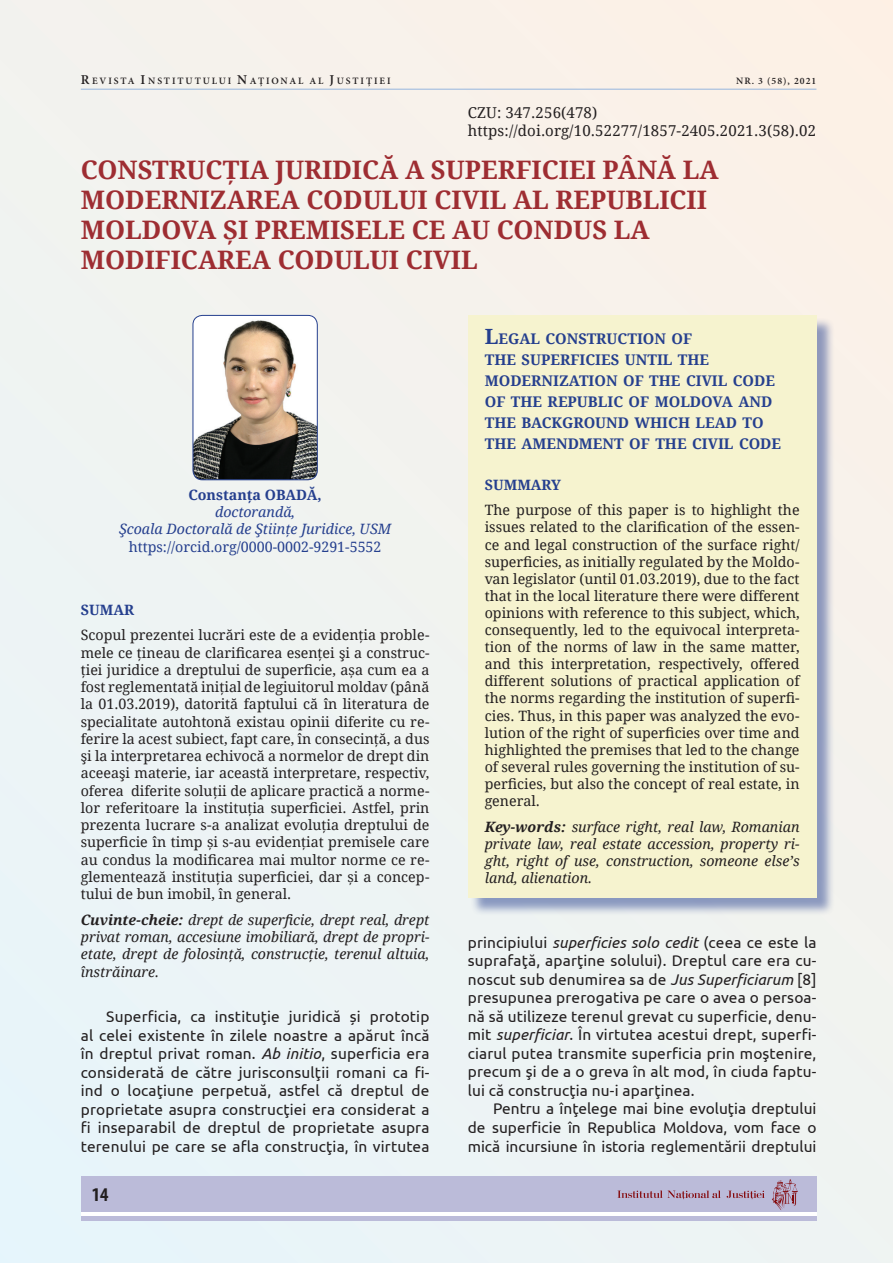
<style>
.page{position:relative;width:893px;height:1263px;background:#eff3f1}
.page>*{position:absolute;margin:0;border:0;box-sizing:border-box;transform-origin:0 0}
.Denumirea{font:700 25.5px/30px "Droid Serif";color:#9e2d32}
.t1{font:700 condensed 19.5px "Myriad Pro";color:#231f20}
.t2{font:15.45px/18.6px "Ubuntu";letter-spacing:.01em;color:#231f20;text-align:justify}
.t3{font:15px "Droid Serif";letter-spacing:.01em;color:#231f20}
.List_Paragraph{font:700 14.7px/21px "Droid Serif";color:#253f8e}
.List_Paragraph-2{font:14.25px/17.1px "Droid Serif";color:#231f20;text-align:justify}
.List_Paragraph-3{font:italic 14.25px/17.1px "Droid Serif";color:#231f20;text-align:justify}
.t4{font:italic 14.25px "Droid Serif";color:#253f8e}
.t5{font:14.25px "Droid Serif";color:#253f8e}
.List_Paragraph-4{font:700 14.25px "Droid Serif";color:#253f8e}
.t6{font:600 9.75px "Minion Pro";letter-spacing:.195em;color:#231f20}
.s1{font-size:13.5px}
.s2{font-weight:700}
.s3{font-style:italic}
.s4{font-size:21px}
</style>
<div class="page">
<hr style="left:81px;top:89px;width:735px;height:1px;background:#95b5de">
<div style="left:81px;top:1176px;width:735px;height:45px;background:#bbbbd9"></div>
<hr style="left:81px;top:1213px;width:735px;height:3px;background:#fff">
<svg style="left:617px;top:1190px;width:104px;height:9px"></svg>
<svg style="left:727px;top:1190px;width:38px;height:9px"></svg>
<svg style="left:772px;top:1179px;width:26px;height:31px"></svg>
<img style="left:193px;top:315px;width:123px;height:165px">
<div style="left:193px;top:315px;width:125px;height:165px;border:1px solid #253f8e;border-radius:9px"></div>
<div style="left:470px;top:317px;width:366px;height:599px;background:#253f8e;opacity:.5"></div>
<div style="left:468px;top:315px;width:349px;height:582px;background:#f6f3cf"></div>
<p class="t6" style="left:81px;top:74px;width:311px"><span class="s1">R</span>EVISTA <span class="s1">I</span>NSTITUTULUI <span class="s1">N</span>AŢIONAL AL <span class="s1">J</span>USTIŢIEI</p>
<p class="t6" style="left:736px;top:74px;width:82px">NR. 3 (58), 2021</p>
<p class="t3" style="left:468px;top:103px;width:131px">CZU: 347.256(478)</p>
<p class="t3" style="left:468px;top:121px;width:350px">https://doi.org/10.52277/1857-2405.2021.3(58).02</p>
<p class="Denumirea" style="left:81px;top:155px;width:639px">CONSTRUCŢIA JURIDICĂ A SUPERFICIEI PÂNĂ LA MODERNIZAREA CODULUI CIVIL AL REPUBLICII MOLDOVA ȘI PREMISELE CE AU CONDUS LA MODIFICAREA CODULUI CIVIL</p>
<p class="List_Paragraph-4" style="left:189px;top:486px;width:135px">Constanţa OBADĂ,</p>
<p class="t4" style="left:215px;top:503px;width:82px">doctorandă,</p>
<p class="t4" style="left:119px;top:520px;width:274px">Şcoala Doctorală de Ştiinţe Juridice, USM</p>
<p class="t5" style="left:129px;top:538px;width:254px">https://orcid.org/0000-0002-9291-5552</p>
<p class="List_Paragraph-4" style="left:81px;top:601px;width:55px">SUMAR</p>
<p class="List_Paragraph-2" style="left:81px;top:627px;width:350px">Scopul prezentei lucrări este de a evidenţia proble&shy;mele ce ţineau de clarificarea esenţei şi a construc&shy;ţiei juridice a dreptului de superficie, așa cum ea a fost reglementată iniţial de legiuitorul moldav (până la 01.03.2019), datorită faptului că în literatura de specialitate autohtonă existau opinii diferite cu re&shy;ferire la acest subiect, fapt care, în consecinţă, a dus şi la interpretarea echivocă a normelor de drept din aceeaşi materie, iar această interpretare, respectiv, oferea diferite soluţii de aplicare practică a norme&shy;lor referitoare la instituţia superficiei. Astfel, prin prezenta lucrare s-a analizat evoluţia dreptului de superficie în timp și s-au evidenţiat premisele care au condus la modificarea mai multor norme ce re&shy;glementează instituţia superficiei, dar și a concep&shy;tului de bun imobil, în general.</p>
<p class="List_Paragraph-3" style="left:81px;top:911px;width:350px"><span class="s2">Cuvinte-cheie:</span> drept de superficie, drept real, drept privat roman, accesiune imobiliară, drept de propri&shy;etate, drept de folosinţă, construcţie, terenul altuia, înstrăinare.</p>
<p class="t2" style="left:81px;top:1007px;width:350px;text-indent:26px">Superficia, ca instituţie juridică și prototip al celei existente în zilele noastre a apărut încă în dreptul privat roman. <span class="s3">Ab initio</span>, superficia era considerată de către jurisconsulţii romani ca fi&shy;ind o locaţiune perpetuă, astfel că dreptul de proprietate asupra construcţiei era considerat a fi inseparabil de dreptul de proprietate asupra terenului pe care se afla construcţia, în virtutea</p>
<h2 class="t1" style="left:92px;top:1182px;width:18px">14</h2>
<p class="List_Paragraph" style="left:485px;top:328px;width:298px"><span class="s4">L</span>EGAL CONSTRUCTION OF<br>THE SUPERFICIES UNTIL THE<br>MODERNIZATION OF THE CIVIL CODE<br>OF THE REPUBLIC OF MOLDOVA AND<br>THE BACKGROUND WHICH LEAD TO<br>THE AMENDMENT OF THE CIVIL CODE</p>
<p class="List_Paragraph-4" style="left:485px;top:476px;width:78px">SUMMARY</p>
<p class="List_Paragraph-2" style="left:485px;top:502px;width:316px">The purpose of this paper is to highlight the issues related to the clarification of the essen&shy;ce and legal construction of the surface right/ superficies, as initially regulated by the Moldo&shy;van legislator (until 01.03.2019), due to the fact that in the local literature there were different opinions with reference to this subject, which, consequently, led to the equivocal interpreta&shy;tion of the norms of law in the same matter, and this interpretation, respectively, offered different solutions of practical application of the norms regarding the institution of superfi&shy;cies. Thus, in this paper was analyzed the evo&shy;lution of the right of superficies over time and highlighted the premises that led to the change of several rules governing the institution of su&shy;perficies, but also the concept of real estate, in general.</p>
<p class="List_Paragraph-3" style="left:485px;top:818px;width:316px"><span class="s2">Key-words:</span> surface right, real law, Romanian private law, real estate accession, property ri&shy;ght, right of use, construction, someone else’s land, alienation.</p>
<p class="t2" style="left:468px;top:932px;width:350px">principiului <span class="s3">superficies solo cedit</span> (ceea ce este la suprafaţă, aparţine solului). Dreptul care era cu&shy;noscut sub denumirea sa de <span class="s3">Jus Superficiarum</span> [8] presupunea prerogativa pe care o avea o persoa&shy;nă să utilizeze terenul grevat cu superficie, denu&shy;mit <span class="s3">superficiar</span>. În virtutea acestui drept, superfi&shy;ciarul putea transmite superficia prin moştenire, precum şi de a o greva în alt mod, în ciuda faptu&shy;lui că construcţia nu-i aparţinea.</p>
<p class="t2" style="left:468px;top:1099px;width:350px;text-indent:26px">Pentru a înţelege mai bine evoluţia dreptului de superficie în Republica Moldova, vom face o mică incursiune în istoria reglementării dreptului</p>
</div>
